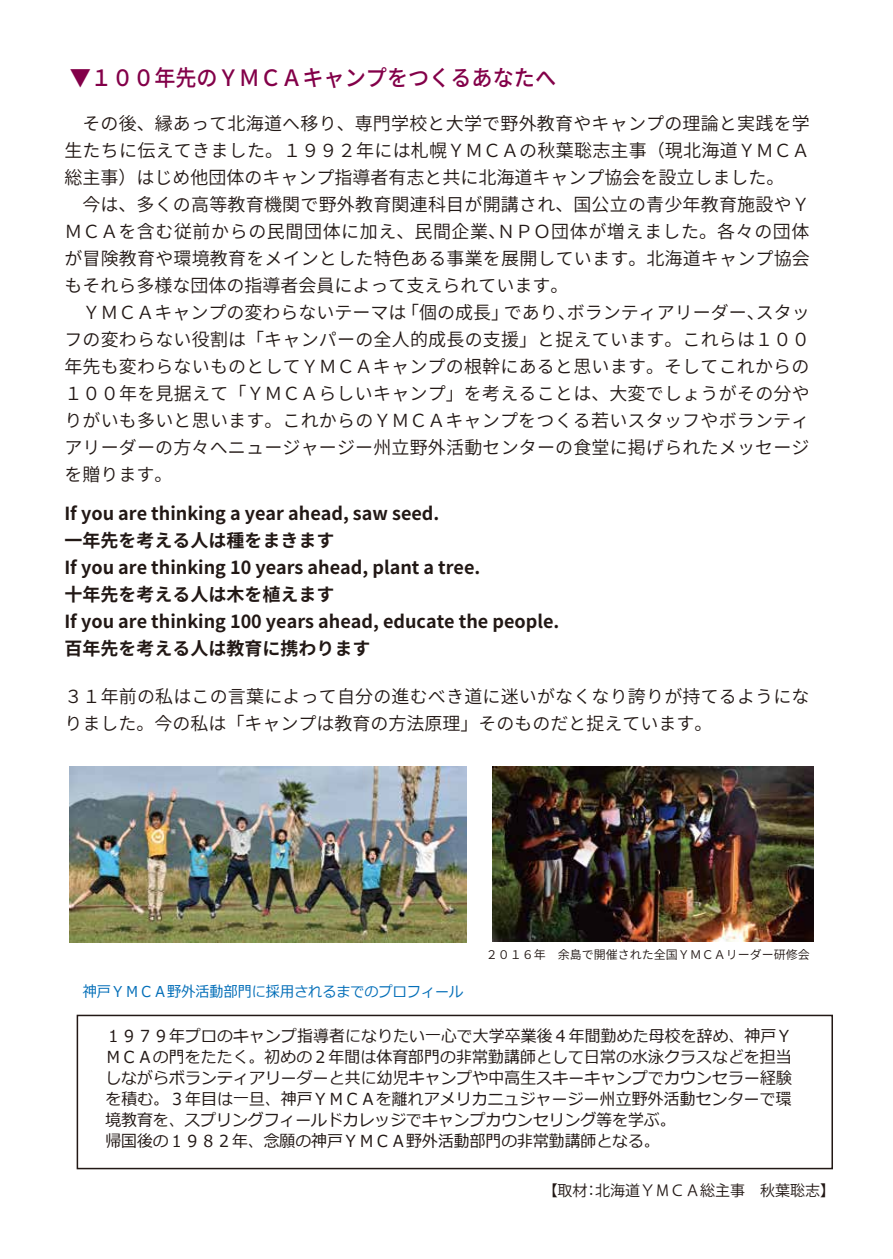
<style>
.page{position:relative;width:893px;height:1259px;background:#fff}
.page>*{position:absolute;margin:0;border:0;box-sizing:border-box;transform-origin:0 0}
.t1{font:500 22.5px "Source Han Sans JP";color:#830049;scale:.94 1}
.t2{font:18px/27px "Source Han Sans JP";letter-spacing:.01em;color:#221815}
.t3{font:700 18px/27px "Source Han Sans JP";color:#221815}
.t4{font:16.5px/21px "Meiryo";letter-spacing:.01em;color:#221815;scale:.96 1}
.t5{font:15px "Meiryo";color:#036eb8;scale:.94 1}
.t6{font:15px "Koz Go Pr 6 N";color:#221815}
.t7{font:12px "Source Han Sans JP";color:#221815}
</style>
<div class="page">
<div style="left:77px;top:1014px;width:756px;height:155px;border:2px solid #221815"></div>
<img style="left:70px;top:766px;width:397px;height:176px">
<img style="left:493px;top:766px;width:320px;height:175px">
<p class="t1" style="left:70px;top:65px;width:519px">▼１００年先のＹＭＣＡキャンプをつくるあなたへ</p>
<p class="t2" style="left:64px;top:110px;width:747px">　その後、縁あって北海道へ移り、専門学校と大学で野外教育やキャンプの理論と実践を学生たちに伝えてきました。１９９２年には札幌ＹＭＣＡの秋葉聡志主事（現北海道ＹＭＣＡ総主事）はじめ他団体のキャンプ指導者有志と共に北海道キャンプ協会を設立しました。<br>　今は、多くの高等教育機関で野外教育関連科目が開講され、国公立の青少年教育施設やＹＭＣＡを含む従前からの民間団体に加え、民間企業、ＮＰＯ団体が増えました。各々の団体が冒険教育や環境教育をメインとした特色ある事業を展開しています。北海道キャンプ協会もそれら多様な団体の指導者会員によって支えられています。<br>　ＹＭＣＡキャンプの変わらないテーマは「個の成長」であり、ボランティアリーダー、スタッフの変わらない役割は「キャンパーの全人的成長の支援」と捉えています。これらは１００年先も変わらないものとしてＹＭＣＡキャンプの根幹にあると思います。そしてこれからの１００年を見据えて「ＹＭＣＡらしいキャンプ」を考えることは、大変でしょうがその分やりがいも多いと思います。これからのＹＭＣＡキャンプをつくる若いスタッフやボランティアリーダーの方々へニュージャージー州立野外活動センターの食堂に掲げられたメッセージを贈ります。</p>
<p class="t3" style="left:64px;top:500px;width:496px">If you are thinking a year ahead, saw seed.<br>一年先を考える人は種をまきます<br>If you are thinking 10 years ahead, plant a tree.<br>十年先を考える人は木を植えます<br>If you are thinking 100 years ahead, educate the people.百年先を考える人は教育に携わります</p>
<p class="t2" style="left:64px;top:683px;width:747px">３１年前の私はこの言葉によって自分の進むべき道に迷いがなくなり誇りが持てるようになりました。今の私は「キャンプは教育の方法原理」そのものだと捉えています。</p>
<p class="t5" style="left:83px;top:981px;width:406px">神戸ＹＭＣＡ野外活動部門に採用されるまでのプロフィール</p>
<p class="t7" style="left:486px;top:947px;width:325px">２０１６年　余島で開催された全国ＹＭＣＡリーダー研修会</p>
<p class="t4" style="left:105px;top:1026px;width:717px">１９７９年プロのキャンプ指導者になりたい一心で大学卒業後４年間勤めた母校を辞め、神戸ＹＭＣＡの門をたたく。初めの２年間は体育部門の非常勤講師として日常の水泳クラスなどを担当しながらボランティアリーダーと共に幼児キャンプや中高生スキーキャンプでカウンセラー経験を積む。３年目は一旦、神戸ＹＭＣＡを離れアメリカニュジャージー州立野外活動センターで環境教育を、スプリングフィールドカレッジでキャンプカウンセリング等を学ぶ。<br>帰国後の１９８２年、念願の神戸ＹＭＣＡ野外活動部門の非常勤講師となる。</p>
<p class="t6" style="left:543px;top:1182px;width:294px">【取材：北海道ＹＭＣＡ総主事　秋葉聡志】</p>
</div>
